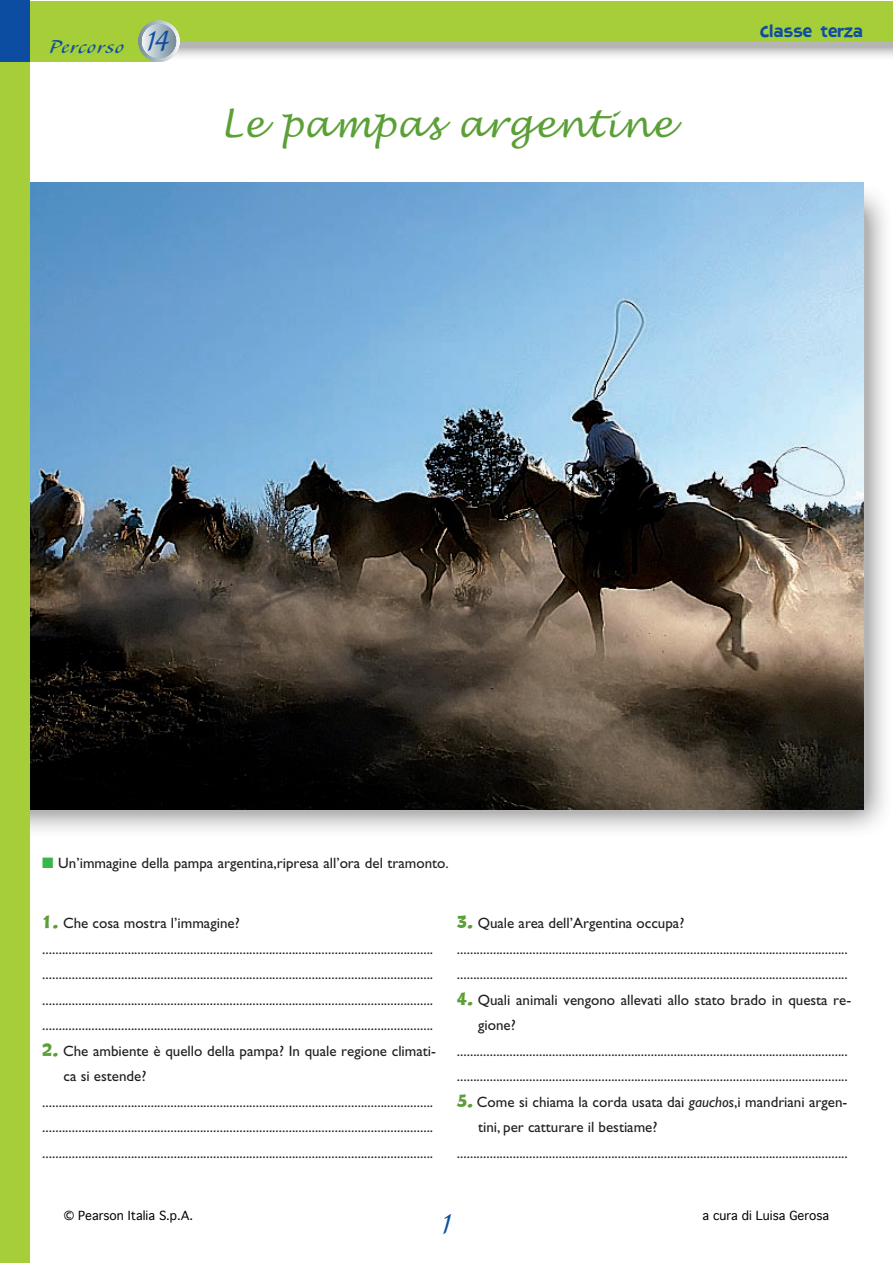
<style>
.page{position:relative;width:893px;height:1263px;background:#fff}
.page>*{position:absolute;margin:0;border:0;box-sizing:border-box;transform-origin:0 0}
.t1{font:37.95px "Alexa";color:#0d4da1;scale:.75 1}
.t2{font:italic 36px "Lucida Handwriting";letter-spacing:.035em;color:#5b9f37}
.t3{font:24px "Alexa";letter-spacing:.035em;color:#0d4da1}
.t4{font:15px/25.5px "Gill Sans";color:#231f20}
.t5{font:15px "Comic Strip Classic";color:#0d4da1}
.t6{font:12px "Geneva";color:#000}
.s1{font-size:37.95px}
.s2{color:#3ab54a}
.s3{font-family:"Comic Strip Classic";font-size:18px;color:#5b9f37}
.s4{font-style:italic}
</style>
<div class="page">
<img style="left:30px;top:186px;width:855px;height:644px">
<img style="left:30px;top:182px;width:833px;height:628px">
<div style="left:0;top:1px;width:893px;height:42px;background:#a6ce39"></div>
<div style="left:0;top:20px;width:158px;height:42px;background:#a6ce39"></div>
<div style="left:0;top:1px;width:30px;height:1262px;background:#a6ce39"></div>
<hr style="left:138px;top:20px;width:1px;height:42px;background:#788e9a">
<hr style="left:139px;top:20px;width:1px;height:42px;background:#7a909b">
<hr style="left:140px;top:20px;width:1px;height:42px;background:#7d939e">
<hr style="left:141px;top:20px;width:1px;height:42px;background:#7f95a0">
<hr style="left:142px;top:20px;width:1px;height:42px;background:#8197a2">
<hr style="left:143px;top:20px;width:1px;height:42px;background:#8499a4">
<hr style="left:144px;top:20px;width:1px;height:42px;background:#869ba6">
<hr style="left:145px;top:20px;width:1px;height:42px;background:#899ea9">
<hr style="left:146px;top:20px;width:1px;height:42px;background:#8ca0ab">
<hr style="left:147px;top:20px;width:1px;height:42px;background:#8ea2ae">
<hr style="left:148px;top:20px;width:1px;height:42px;background:#92a5b0">
<hr style="left:149px;top:20px;width:1px;height:42px;background:#95a8b2">
<hr style="left:150px;top:20px;width:1px;height:42px;background:#98aab5">
<hr style="left:151px;top:20px;width:1px;height:42px;background:#9aacb7">
<hr style="left:152px;top:20px;width:1px;height:42px;background:#9dafb9">
<hr style="left:153px;top:20px;width:1px;height:42px;background:#a0b2bc">
<hr style="left:154px;top:20px;width:1px;height:42px;background:#a3b4be">
<hr style="left:155px;top:20px;width:1px;height:42px;background:#a6b7c0">
<hr style="left:156px;top:20px;width:1px;height:42px;background:#aabac3">
<hr style="left:157px;top:20px;width:1px;height:42px;background:#adbdc5">
<hr style="left:158px;top:20px;width:1px;height:42px;background:#b0bfc8">
<hr style="left:159px;top:20px;width:1px;height:42px;background:#b3c2ca">
<hr style="left:160px;top:20px;width:1px;height:42px;background:#b7c5cd">
<hr style="left:161px;top:20px;width:1px;height:42px;background:#b8c6ce">
<hr style="left:162px;top:20px;width:1px;height:42px;background:#bcc9d0">
<hr style="left:163px;top:20px;width:1px;height:42px;background:#bfcbd3">
<hr style="left:164px;top:20px;width:1px;height:42px;background:#c2ced5">
<hr style="left:165px;top:20px;width:1px;height:42px;background:#c6d1d8">
<hr style="left:166px;top:20px;width:1px;height:42px;background:#c9d4da">
<hr style="left:167px;top:20px;width:1px;height:42px;background:#ccd6dd">
<hr style="left:168px;top:20px;width:1px;height:42px;background:#d0d9df">
<hr style="left:169px;top:20px;width:1px;height:42px;background:#d4dce1">
<hr style="left:170px;top:20px;width:1px;height:42px;background:#d7dfe4">
<hr style="left:171px;top:20px;width:1px;height:42px;background:#dae1e6">
<hr style="left:172px;top:20px;width:1px;height:42px;background:#dee4e8">
<hr style="left:173px;top:20px;width:1px;height:42px;background:#e1e7eb">
<hr style="left:174px;top:20px;width:1px;height:42px;background:#e5eaee">
<hr style="left:175px;top:20px;width:1px;height:42px;background:#eaeef0">
<hr style="left:176px;top:20px;width:1px;height:42px;background:#edf1f3">
<hr style="left:177px;top:20px;width:1px;height:42px;background:#f1f4f6">
<hr style="left:178px;top:20px;width:1px;height:42px;background:#f5f7f8">
<hr style="left:179px;top:20px;width:1px;height:42px;background:#f9fafb">
<hr style="left:180px;top:20px;width:1px;height:42px;background:#fbfbfc">
<hr style="left:142px;top:24px;width:1px;height:34px;background:#f5f7f8">
<hr style="left:143px;top:24px;width:1px;height:34px;background:#f0f3f5">
<hr style="left:144px;top:24px;width:1px;height:34px;background:#ebeff2">
<hr style="left:145px;top:24px;width:1px;height:34px;background:#e8ecf0">
<hr style="left:146px;top:24px;width:1px;height:34px;background:#e3e8ec">
<hr style="left:147px;top:24px;width:1px;height:34px;background:#dfe5e9">
<hr style="left:148px;top:24px;width:1px;height:34px;background:#dae1e6">
<hr style="left:149px;top:24px;width:1px;height:34px;background:#d6dee3">
<hr style="left:150px;top:24px;width:1px;height:34px;background:#d1dae0">
<hr style="left:151px;top:24px;width:1px;height:34px;background:#ced7dd">
<hr style="left:152px;top:24px;width:1px;height:34px;background:#c9d4da">
<hr style="left:153px;top:24px;width:1px;height:34px;background:#c6d1d8">
<hr style="left:154px;top:24px;width:1px;height:34px;background:#c0cdd4">
<hr style="left:155px;top:24px;width:1px;height:34px;background:#bdcad2">
<hr style="left:156px;top:24px;width:1px;height:34px;background:#bac7cf">
<hr style="left:157px;top:24px;width:1px;height:34px;background:#b7c5cd">
<hr style="left:159px;top:24px;width:1px;height:34px;background:#afbfc7">
<hr style="left:160px;top:24px;width:1px;height:34px;background:#aabbc4">
<hr style="left:161px;top:24px;width:1px;height:34px;background:#a7b8c1">
<hr style="left:162px;top:24px;width:1px;height:34px;background:#a3b4be">
<hr style="left:163px;top:24px;width:1px;height:34px;background:#a0b2bc">
<hr style="left:164px;top:24px;width:1px;height:34px;background:#9dafb9">
<hr style="left:165px;top:24px;width:1px;height:34px;background:#98abb6">
<hr style="left:166px;top:24px;width:1px;height:34px;background:#95a9b3">
<hr style="left:167px;top:24px;width:1px;height:34px;background:#92a5b0">
<hr style="left:168px;top:24px;width:1px;height:34px;background:#8ea2ae">
<hr style="left:169px;top:24px;width:1px;height:34px;background:#8b9faa">
<hr style="left:170px;top:24px;width:1px;height:34px;background:#889da8">
<hr style="left:171px;top:24px;width:1px;height:34px;background:#8499a5">
<hr style="left:172px;top:24px;width:1px;height:34px;background:#8297a2">
<hr style="left:173px;top:24px;width:1px;height:34px;background:#7f95a0">
<hr style="left:174px;top:24px;width:1px;height:34px;background:#7c929d">
<hr style="left:175px;top:24px;width:1px;height:34px;background:#788e9a">
<hr style="left:176px;top:24px;width:1px;height:34px;background:#778e99">
<div style="left:0;top:1px;width:30px;height:61px;background:#0d4da1"></div>
<h3 class="t3" style="left:49px;top:35px;width:121px">Percorso <span class="s1">14</span></h3>
<p class="t5" style="left:760px;top:25px;width:105px">Classe terza</p>
<h2 class="t2" style="left:220px;top:106px;width:454px">Le pampas argentine</h2>
<p class="t4" style="left:42px;top:852px;width:408px"><span class="s2">■</span> Un’immagine della pampa argentina,ripresa all’ora del tramonto.</p>
<p class="t4" style="left:42px;top:912px;width:392px"><span class="s3">1.</span> Che cosa mostra l’immagine? ....................................................................................................................... ....................................................................................................................... ....................................................................................................................... .......................................................................................................................</p>
<p class="t4" style="left:42px;top:1039px;width:395px"><span class="s3">2.</span> Che ambiente è quello della pampa? In quale regione climati-</p>
<p class="t4" style="left:64px;top:1065px;width:84px">ca si estende?</p>
<p class="t4" style="left:42px;top:1090px;width:392px">.......................................................................................................................</p>
<p class="t4" style="left:42px;top:1116px;width:392px">.......................................................................................................................</p>
<p class="t4" style="left:42px;top:1141px;width:392px">.......................................................................................................................</p>
<p class="t4" style="left:457px;top:912px;width:392px"><span class="s3">3.</span> Quale area dell’Argentina occupa? ....................................................................................................................... .......................................................................................................................</p>
<p class="t4" style="left:457px;top:988px;width:396px"><span class="s3">4.</span> Quali animali vengono allevati allo stato brado in questa re-</p>
<p class="t4" style="left:478px;top:1014px;width:39px">gione?</p>
<p class="t4" style="left:457px;top:1039px;width:392px">.......................................................................................................................</p>
<p class="t4" style="left:457px;top:1065px;width:392px">.......................................................................................................................</p>
<p class="t4" style="left:457px;top:1090px;width:392px"><span class="s3">5.</span> Come si chiama la corda usata dai <span class="s4">gauchos</span>,i mandriani argen-</p>
<p class="t4" style="left:478px;top:1116px;width:181px">tini, per catturare il bestiame?</p>
<p class="t4" style="left:457px;top:1141px;width:392px">.......................................................................................................................</p>
<p class="t6" style="left:64px;top:1208px;width:131px">© Pearson Italia S.p.A.</p>
<p class="t6" style="left:702px;top:1208px;width:128px">a cura di Luisa Gerosa</p>
<h1 class="t1" style="left:442px;top:1205px;width:12px">1</h1>
</div>
